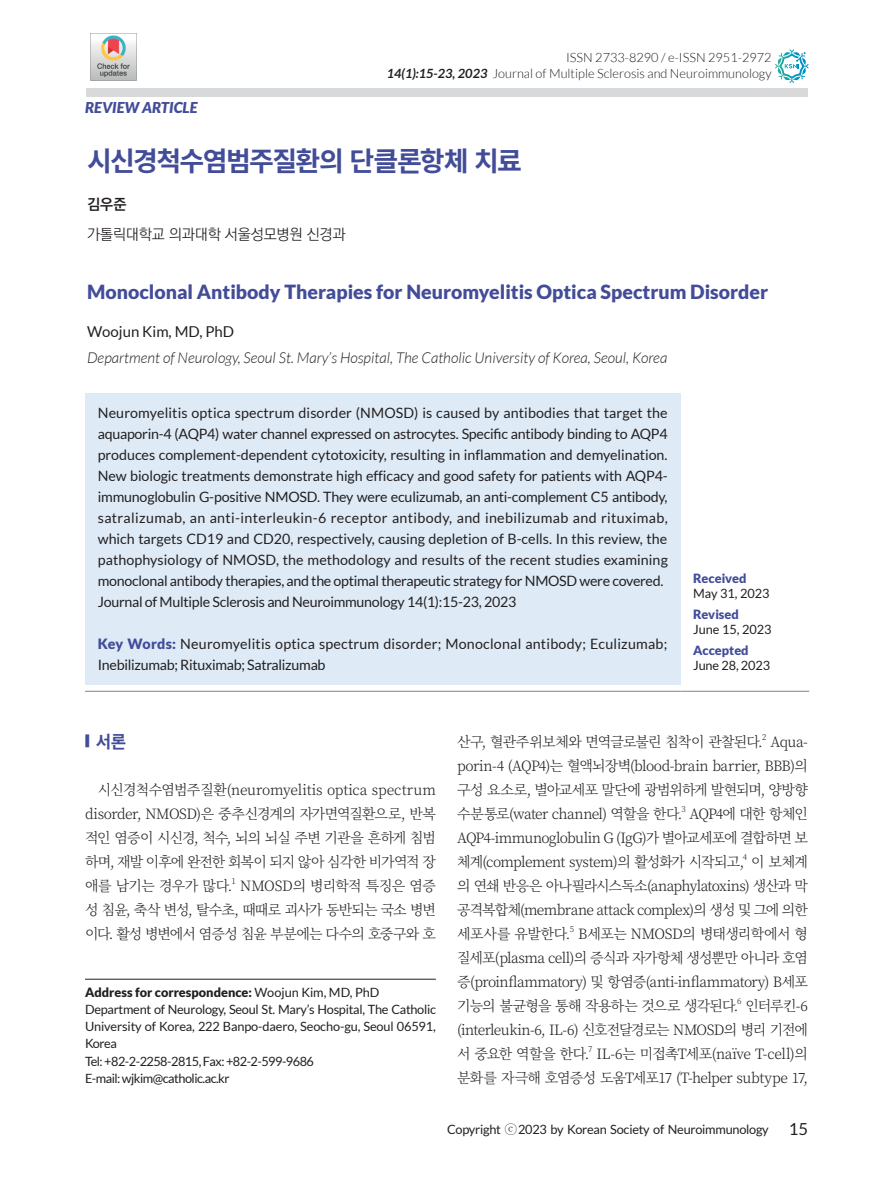
<style>
.page{position:relative;width:893px;height:1191px;background:#fff}
.page>*{position:absolute;margin:0;border:0;box-sizing:border-box;transform-origin:0 0}
.t1{font:700 27px "Noto Sans KR";letter-spacing:-.06em;color:#424c98}
.t2{font:900 19.5px "Lato";color:#424c98}
.t3{font:700 17.1px "Noto Sans KR";color:#424c98}
.t4{font:italic 300 15px "Lato";color:#231f20}
.t5{font:300 15px "Ko Pub Dotum";letter-spacing:-.01em;color:#231f20}
.t6{font:15px "Lato";color:#231f20}
.t7{font:italic 900 15px "Lato";color:#424c98}
.t8{font:700 15px "Ko Pub Dotum";color:#231f20}
.t9{font:14.25px/21px "Lato";letter-spacing:-.005em;color:#231f20}
.t10{font:300 14.25px/24px "Noto Serif KR";letter-spacing:-.05em;color:#231f20;text-align:justify}
.t11{font:14.25px/21px "Lato";letter-spacing:.015em;color:#231f20}
.t12{font:12.75px/17.2px "Lato";letter-spacing:-.02em;color:#231f20}
.t13{font:300 12.75px/15.8px "Lato";color:#231f20;text-align:right}
.t14{font:900 12.75px "Lato";color:#424c98}
.t15{font:12.75px "Lato";color:#231f20}
.t16{font:300 8.25px "Noto Serif KR";color:#231f20}
.s1{font-weight:700;font-style:italic}
.s2{font-weight:900;color:#424c98}
.s3{font-family:"Ko Pub Dotum"}
.s4{font-weight:900}
.s5{font-family:"Adobe Myungjo Std";font-weight:500}
.s6{font-size:16.65px}
</style>
<div class="page">
<svg style="left:775px;top:49px;width:33px;height:34px"></svg>
<div style="left:86px;top:88px;width:722px;height:9px;background:#d8d9db"></div>
<div style="left:85px;top:393px;width:595px;height:292px;background:#deebf7"></div>
<hr style="left:85px;top:691px;width:595px;height:1px;background:#808285">
<hr style="left:680px;top:691px;width:129px;height:1px;background:#808285">
<hr style="left:85px;top:979px;width:351px;height:1px;background:#231f20">
<img style="left:90px;top:34px;width:47px;height:47px">
<p class="t7" style="left:85px;top:98px;width:114px">REVIEW ARTICLE</p>
<p class="t13" style="left:387px;top:50px;width:386px">ISSN 2733-8290 / e-ISSN 2951-2972<br><span class="s1">14(1):15-23, 2023</span> Journal of Multiple Sclerosis and Neuroimmunology</p>
<h1 class="t1" style="left:87px;top:145px;width:436px">시신경척수염범주질환의 단클론항체 치료</h1>
<p class="t8" style="left:87px;top:197px;width:41px">김우준</p>
<p class="t5" style="left:87px;top:227px;width:260px">가톨릭대학교 의과대학 서울성모병원 신경과</p>
<h2 class="t2" style="left:87px;top:281px;width:682px">Monoclonal Antibody Therapies for Neuromyelitis Optica Spectrum Disorder</h2>
<p class="t6" style="left:87px;top:323px;width:149px">Woojun Kim, MD, PhD</p>
<p class="t4" style="left:87px;top:349px;width:582px">Department of Neurology, Seoul St. Mary’s Hospital, The Catholic University of Korea, Seoul, Korea</p>
<p class="t9" style="left:98px;top:402px;width:572px">Neuromyelitis optica spectrum disorder (NMOSD) is caused by antibodies that target the aquaporin-4 (AQP4) water channel expressed on astrocytes. Specific antibody binding to AQP4 produces complement-dependent cytotoxicity, resulting in inflammation and demyelination.<br>New biologic treatments demonstrate high efficacy and good safety for patients with AQP4- immunoglobulin G-positive NMOSD. They were eculizumab, an anti-complement C5 antibody, satralizumab, an anti-interleukin-6 receptor antibody, and inebilizumab and rituximab, which targets CD19 and CD20, respectively, causing depletion of B-cells. In this review, the pathophysiology of NMOSD, the methodology and results of the recent studies examining monoclonal antibody therapies, and the optimal therapeutic strategy for NMOSD were covered.<br>Journal of Multiple Sclerosis and Neuroimmunology 14(1):15-23, 2023</p>
<p class="t11" style="left:98px;top:633px;width:571px"><span class="s2">Key Words:</span> Neuromyelitis optica spectrum disorder; Monoclonal antibody; Eculizumab;<br>Inebilizumab; Rituximab; Satralizumab</p>
<p class="t14" style="left:693px;top:570px;width:55px">Received</p>
<p class="t15" style="left:693px;top:586px;width:78px">May 31, 2023</p>
<p class="t14" style="left:693px;top:607px;width:47px">Revised</p>
<p class="t15" style="left:693px;top:622px;width:80px">June 15, 2023</p>
<p class="t14" style="left:693px;top:643px;width:57px">Accepted</p>
<p class="t12" style="left:693px;top:657px;width:78px">June 28, 2023</p>
<p class="t3" style="left:85px;top:731px;width:43px"><span class="s3">■</span> 서론</p>
<p class="t10" style="left:85px;top:777px;width:352px;text-indent:13px">시신경척수염범주질환(neuromyelitis optica spectrum disorder, NMOSD)은 중추신경계의 자가면역질환으로, 반복 적인 염증이 시신경, 척수, 뇌의 뇌실 주변 기관을 흔하게 침범 하며, 재발 이후에 완전한 회복이 되지 않아 심각한 비가역적 장 애를 남기는 경우가 많다.</p>
<p class="t16" style="left:232px;top:876px;width:6px">1</p>
<p class="t10" style="left:85px;top:873px;width:352px;text-indent:155px">NMOSD의 병리학적 특징은 염증 성 침윤, 축삭 변성, 탈수초, 때때로 괴사가 동반되는 국소 병변 이다. 활성 병변에서 염증성 침윤 부분에는 다수의 호중구와 호</p>
<p class="t12" style="left:85px;top:983px;width:353px"><span class="s4">Address for correspondence:</span> Woojun Kim, MD, PhD Department of Neurology, Seoul St. Mary’s Hospital, The Catholic University of Korea, 222 Banpo-daero, Seocho-gu, Seoul 06591, Korea<br>Tel: +82-2-2258-2815, Fax: +82-2-599-9686<br>E-mail: wjkim@catholic.ac.kr</p>
<p class="t10" style="left:457px;top:729px;width:307px">산구, 혈관주위보체와 면역글로불린 침착이 관찰된다.</p>
<p class="t16" style="left:762px;top:732px;width:6px">2</p>
<p class="t10" style="left:457px;top:729px;width:352px;text-indent:313px">Aqua&shy;porin-4 (AQP4)는 혈액뇌장벽(blood-brain barrier, BBB)의 구성 요소로, 별아교세포 말단에 광범위하게 발현되며, 양방향 수분통로(water channel) 역할을 한다.</p>
<p class="t16" style="left:681px;top:804px;width:6px">3</p>
<p class="t10" style="left:457px;top:801px;width:352px;text-indent:232px">AQP4에 대한 항체인 AQP4-immunoglobulin G (IgG)가 별아교세포에 결합하면 보 체계(complement system)의 활성화가 시작되고,</p>
<p class="t16" style="left:743px;top:852px;width:6px">4</p>
<p class="t10" style="left:457px;top:849px;width:352px;text-indent:294px">이 보체계 의 연쇄 반응은 아나필라시스독소(anaphylatoxins) 생산과 막 공격복합체(membrane attack complex)의 생성 및 그에 의한 세포사를 유발한다.</p>
<p class="t16" style="left:570px;top:924px;width:6px">5</p>
<p class="t10" style="left:457px;top:921px;width:352px;text-indent:121px">B세포는 NMOSD의 병태생리학에서 형 질세포(plasma cell)의 증식과 자가항체 생성뿐만 아니라 호염 증(proinflammatory) 및 항염증(anti-inflammatory) B세포 기능의 불균형을 통해 작용하는 것으로 생각된다.</p>
<p class="t16" style="left:737px;top:996px;width:6px">6</p>
<p class="t10" style="left:457px;top:993px;width:352px;text-indent:288px">인터루킨-6 (interleukin-6, IL-6) 신호전달경로는 NMOSD의 병리 기전에 서 중요한 역할을 한다.</p>
<p class="t16" style="left:588px;top:1044px;width:6px">7</p>
<p class="t10" style="left:457px;top:1041px;width:352px;text-align:right">IL-6는 미접촉T세포(naïve T-cell)의<br>분화를 자극해 호염증성 도움T세포17 (T-helper subtype 17,</p>
<p class="t12" style="left:447px;top:1120px;width:362px">Copyright <span class="s5">ⓒ</span> 2023 by Korean Society of Neuroimmunology <span class="s6">15</span></p>
</div>
